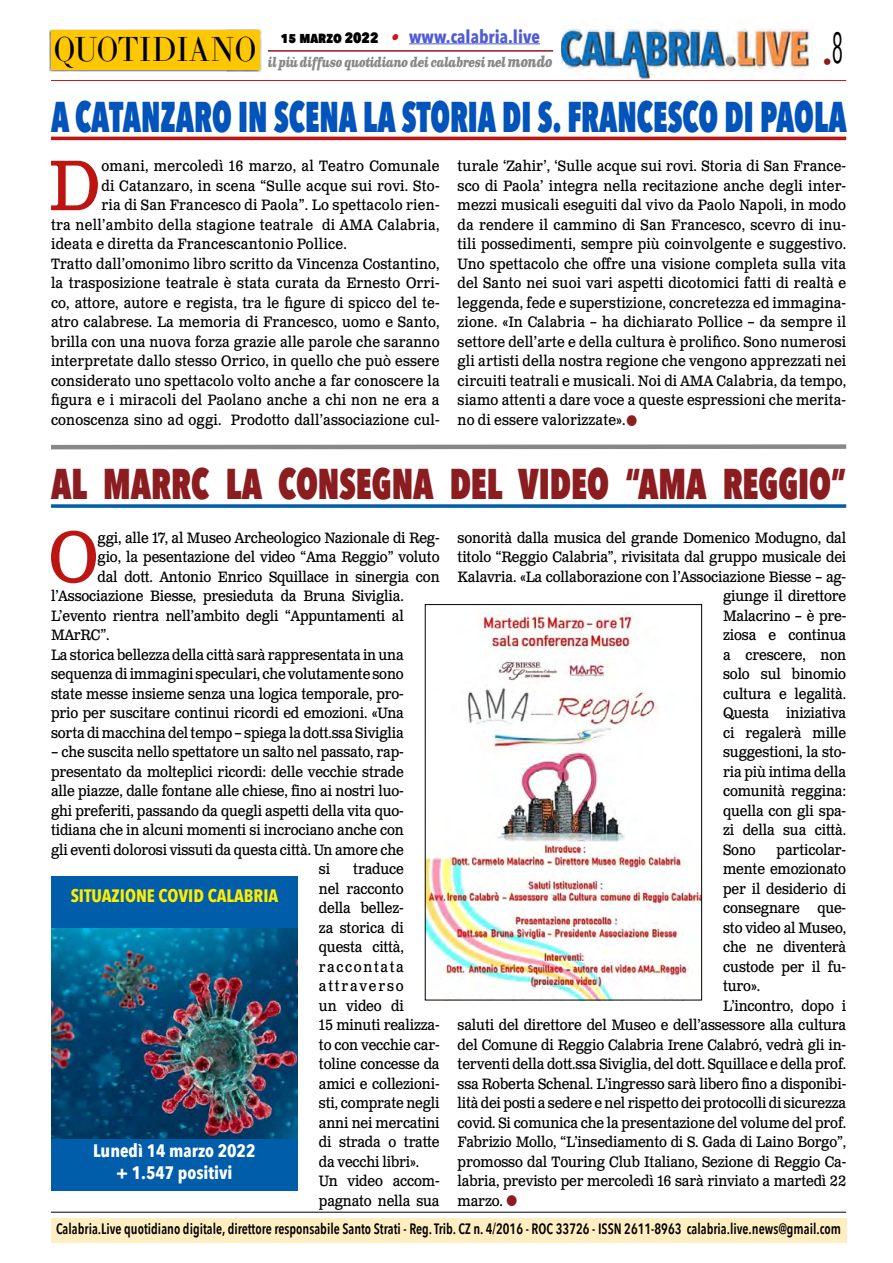
<style>
.page{position:relative;width:893px;height:1263px;background:#fff}
.page>*{position:absolute;margin:0;border:0;box-sizing:border-box;transform-origin:0 0}
.t1{font:71.25px "Clarendon Text Pro";color:#bd1512;scale:.9 1}
.t2{font:800 42.9px "Avenir Next Condensed";color:#0253ba;scale:.72 1}
.t3{font:800 42.9px "Avenir Next Condensed";color:#8b1c1f;scale:.8 1}
.t4{font:34.2px "LTC Bodoni 175 Pro";color:#000;scale:.88 1}
.t5{font:700 18px/21.6px "Avenir Next Condensed";color:#fff;text-align:center}
.t6{font:700 18px "Avenir Next Condensed";color:#4f5cd6}
.t7{font:700 18px "Avenir Next Condensed";color:#ffed00}
.t8{font:18px "Avenir Next Condensed";color:#8b1c1f}
.t9{font:15px/19.5px "Clarendon Text Pro";letter-spacing:-.01em;color:#000;text-align:justify;scale:.9 1}
.t10{font:15px "Clarendon Text Pro";letter-spacing:.01em;color:#000;scale:.9 1}
.t11{font:15px "Clarendon Text Pro";letter-spacing:.02em;color:#000;scale:.9 1}
.t12{font:600 15px "Avenir Next Condensed";color:#000;scale:.9 1}
.t13{font:italic 700 13.5px "Clarendon Text Pro";letter-spacing:-.05em;color:#878787;scale:.79 1}
.s1{font-weight:800;font-size:15px;color:#000}
.s2{font-family:"Clarendon Text Pro";font-style:italic;font-size:16.5px;color:#ca181a}
.s3{font-size:15px}
</style>
<div class="page">
<img style="left:561px;top:25px;width:252px;height:55px">
<hr style="left:51px;top:80px;width:795px;height:1px;background:#cd1719">
<div style="left:49px;top:29px;width:212px;height:43px;background:#000;opacity:.75"></div>
<div style="left:51px;top:31px;width:208px;height:39px;background:#fec700"></div>
<hr style="left:409px;top:43px;width:131px;height:1px;background:#4f5cd6">
<hr style="left:268px;top:50px;width:285px;height:2px;background:#8b1c1f">
<div style="left:51px;top:1218px;width:795px;height:25px;background:#ffeec2"></div>
<hr style="left:51px;top:1212px;width:795px;height:1px;background:#000">
<img style="left:51px;top:927px;width:247px;height:211px">
<div style="left:51px;top:876px;width:247px;height:51px;background:#005da9"></div>
<div style="left:51px;top:1139px;width:247px;height:52px;background:#005da9"></div>
<hr style="left:51px;top:137px;width:795px;height:3px;background:#bd1512">
<svg style="left:51px;top:444px;width:796px;height:6px;background:#a4a4a4"></svg>
<svg style="left:51px;top:504px;width:795px;height:4px;background:#1c6eb2"></svg>
<img style="left:427px;top:613px;width:273px;height:385px">
<div style="left:425px;top:604px;width:277px;height:396px;border:1px solid #000"></div>
<h3 class="t4" style="left:54px;top:27px;width:232px">QUOTIDIANO</h3>
<p class="t6" style="left:281px;top:25px;width:261px"><span class="s1">15 marzo 2022</span> <span class="s2">•</span> www.calabria.live</p>
<p class="t13" style="left:268px;top:53px;width:362px">il più diffuso quotidiano dei calabresi nel <span class="s3">mondo</span></p>
<p class="t8" style="left:823px;top:46px;width:22px">•<sup>8</sup></p>
<h2 class="t2" style="left:51px;top:90px;width:1106px">A CATANZARO IN SCENA LA STORIA DI S. FRANCESCO DI PAOLA</h2>
<h1 class="t1" style="left:49px;top:142px;width:59px">D</h1>
<p class="t11" style="left:101px;top:157px;width:377px">omani, mercoledì 16 marzo, al Teatro Comunale</p>
<p class="t9" style="left:458px;top:157px;width:433px">turale ‘Zahir’, ‘Sulle acque sui rovi. Storia di San France&shy;sco di Paola’ integra nella recitazione anche degli inter&shy;mezzi musicali eseguiti dal vivo da Paolo Napoli, in modo da rendere il cammino di San Francesco, scevro di inu&shy;tili possedimenti, sempre più coinvolgente e suggestivo.<br>Uno spettacolo che offre una visione completa sulla vita del Santo nei suoi vari aspetti dicotomici fatti di realtà e leggenda, fede e superstizione, concretezza ed immagina&shy;zione. «In Calabria – ha dichiarato Pollice – da sempre il settore dell’arte e della cultura è prolifico. Sono numerosi gli artisti della nostra regione che vengono apprezzati nei circuiti teatrali e musicali. Noi di AMA Calabria, da tempo, siamo attenti a dare voce a queste espressioni che merita&shy;no di essere valorizzate».</p>
<p class="t11" style="left:101px;top:176px;width:377px">di Catanzaro, in scena “Sulle acque sui rovi. Sto-</p>
<p class="t11" style="left:101px;top:196px;width:377px">ria di San Francesco di Paola”. Lo spettacolo rien-</p>
<p class="t11" style="left:51px;top:215px;width:433px">tra nell’ambito della stagione teatrale di AMA Calabria,</p>
<p class="t11" style="left:51px;top:235px;width:330px">ideata e diretta da Francescantonio Pollice.</p>
<p class="t10" style="left:51px;top:254px;width:433px">Tratto dall’omonimo libro scritto da Vincenza Costantino,</p>
<p class="t10" style="left:51px;top:274px;width:433px">la trasposizione teatrale è stata curata da Ernesto Orri-</p>
<p class="t10" style="left:51px;top:293px;width:433px">co, attore, autore e regista, tra le figure di spicco del te-</p>
<p class="t10" style="left:51px;top:313px;width:433px">atro calabrese. La memoria di Francesco, uomo e Santo,</p>
<p class="t10" style="left:51px;top:332px;width:433px">brilla con una nuova forza grazie alle parole che saranno</p>
<p class="t10" style="left:51px;top:352px;width:433px">interpretate dallo stesso Orrico, in quello che può essere</p>
<p class="t10" style="left:51px;top:371px;width:433px">considerato uno spettacolo volto anche a far conoscere la</p>
<p class="t10" style="left:51px;top:391px;width:433px">figura e i miracoli del Paolano anche a chi non ne era a</p>
<p class="t10" style="left:51px;top:410px;width:433px">conoscenza sino ad oggi. Prodotto dall’associazione cul-</p>
<h2 class="t3" style="left:51px;top:457px;width:995px">AL MARRC LA CONSEGNA DEL VIDEO “AMA REGGIO”</h2>
<h1 class="t1" style="left:49px;top:514px;width:56px">O</h1>
<p class="t9" style="left:98px;top:528px;width:381px">ggi, alle 17, al Museo Archeologico Nazionale di Reg-</p>
<p class="t9" style="left:98px;top:548px;width:382px">gio, la pesentazione del video “Ama Reggio” voluto</p>
<p class="t9" style="left:98px;top:567px;width:382px">dal dott. Antonio Enrico Squillace in sinergia con</p>
<p class="t9" style="left:51px;top:587px;width:393px">l’Associazione Biesse, presieduta da Bruna Siviglia.</p>
<p class="t9" style="left:51px;top:606px;width:393px">L’evento rientra nell’ambito degli “Appuntamenti al</p>
<p class="t9" style="left:51px;top:626px;width:67px">MArRC”.</p>
<p class="t9" style="left:51px;top:645px;width:393px">La storica bellezza della città sarà rappresentata in una</p>
<p class="t9" style="left:51px;top:665px;width:393px">sequenza di immagini speculari, che volutamente sono</p>
<p class="t9" style="left:51px;top:684px;width:393px">state messe insieme senza una logica temporale, pro-</p>
<p class="t9" style="left:51px;top:704px;width:393px">prio per suscitare continui ricordi ed emozioni. «Una</p>
<p class="t9" style="left:51px;top:723px;width:393px">sorta di macchina del tempo – spiega la dott.ssa Siviglia</p>
<p class="t9" style="left:51px;top:743px;width:393px">– che suscita nello spettatore un salto nel passato, rap-</p>
<p class="t9" style="left:51px;top:762px;width:393px">presentato da molteplici ricordi: delle vecchie strade</p>
<p class="t9" style="left:51px;top:782px;width:393px">alle piazze, dalle fontane alle chiese, fino ai nostri luo-</p>
<p class="t9" style="left:51px;top:801px;width:393px">ghi preferiti, passando da quegli aspetti della vita quo-</p>
<p class="t9" style="left:51px;top:821px;width:393px">tidiana che in alcuni momenti si incrociano anche con</p>
<p class="t9" style="left:51px;top:840px;width:393px">gli eventi dolorosi vissuti da questa città. Un amore che</p>
<p class="t9" style="left:319px;top:860px;width:14px">si</p>
<p class="t9" style="left:319px;top:860px;width:136px;text-align:left;text-indent:34px">traduce<br>nel racconto<br>della bellez-<br>za storica di questa città, raccontata attraverso<br>un video di<br>15 minuti realizza&shy;to con vecchie car&shy;toline concesse da amici e collezioni&shy;sti, comprate negli anni nei mercatini di strada o tratte da vecchi libri».<br>Un video accom&shy;pagnato nella sua</p>
<p class="t7" style="left:71px;top:884px;width:209px">SITUAZIONE COVID CALABRIA</p>
<p class="t5" style="left:93px;top:1140px;width:164px">Lunedì 14 marzo 2022 + 1.547 positivi</p>
<p class="t9" style="left:458px;top:528px;width:433px">sonorità dalla musica del grande Domenico Modugno, dal</p>
<p class="t9" style="left:458px;top:548px;width:433px">titolo “Reggio Calabria”, rivisitata dal gruppo musicale dei</p>
<p class="t9" style="left:458px;top:567px;width:433px">Kalavria. «La collaborazione con l’Associazione Biesse – ag-</p>
<p class="t9" style="left:723px;top:587px;width:138px">giunge il direttore</p>
<p class="t9" style="left:723px;top:606px;width:138px">Malacrino – è pre-</p>
<p class="t9" style="left:723px;top:626px;width:138px">ziosa e continua</p>
<p class="t9" style="left:723px;top:645px;width:138px">a crescere, non</p>
<p class="t9" style="left:723px;top:665px;width:138px">solo sul binomio</p>
<p class="t9" style="left:723px;top:684px;width:138px">cultura e legalità.</p>
<p class="t9" style="left:723px;top:704px;width:138px">Questa iniziativa</p>
<p class="t9" style="left:723px;top:723px;width:138px">ci regalerà mille</p>
<p class="t9" style="left:723px;top:743px;width:138px">suggestioni, la sto-</p>
<p class="t9" style="left:723px;top:762px;width:138px">ria più intima della</p>
<p class="t9" style="left:723px;top:782px;width:138px">comunità reggina:</p>
<p class="t9" style="left:723px;top:801px;width:138px">quella con gli spa-</p>
<p class="t9" style="left:723px;top:821px;width:138px">zi della sua città.</p>
<p class="t9" style="left:723px;top:840px;width:38px">Sono</p>
<p class="t9" style="left:777px;top:840px;width:79px">particolar-</p>
<p class="t9" style="left:723px;top:860px;width:138px">mente emozionato</p>
<p class="t9" style="left:723px;top:879px;width:138px">per il desiderio di</p>
<p class="t9" style="left:723px;top:899px;width:138px">consegnare que-</p>
<p class="t9" style="left:723px;top:918px;width:138px">sto video al Museo,</p>
<p class="t9" style="left:723px;top:938px;width:138px">che ne diventerà</p>
<p class="t9" style="left:723px;top:957px;width:138px">custode per il fu-</p>
<p class="t9" style="left:723px;top:977px;width:43px">turo».</p>
<p class="t9" style="left:723px;top:996px;width:138px">L’incontro, dopo i</p>
<p class="t9" style="left:458px;top:1016px;width:433px">saluti del direttore del Museo e dell’assessore alla cultura</p>
<p class="t9" style="left:458px;top:1035px;width:433px">del Comune di Reggio Calabria Irene Calabró, vedrà gli in-</p>
<p class="t9" style="left:458px;top:1055px;width:433px">terventi della dott.ssa Siviglia, del dott. Squillace e della prof.</p>
<p class="t9" style="left:458px;top:1074px;width:433px">ssa Roberta Schenal. L’ingresso sarà libero fino a disponibi-</p>
<p class="t9" style="left:458px;top:1094px;width:433px">lità dei posti a sedere e nel rispetto dei protocolli di sicurezza</p>
<p class="t9" style="left:458px;top:1113px;width:433px">covid. Si comunica che la presentazione del volume del prof.</p>
<p class="t9" style="left:458px;top:1133px;width:433px">Fabrizio Mollo, “L’insediamento di S. Gada di Laino Borgo”,</p>
<p class="t9" style="left:458px;top:1152px;width:433px">promosso dal Touring Club Italiano, Sezione di Reggio Ca-</p>
<p class="t9" style="left:458px;top:1172px;width:433px">labria, previsto per mercoledì 16 sarà rinviato a martedì 22</p>
<p class="t9" style="left:458px;top:1191px;width:52px">marzo.</p>
<p class="t12" style="left:56px;top:1215px;width:873px">Calabria.Live quotidiano digitale, direttore responsabile Santo Strati - Reg. Trib. CZ n. 4/2016 - ROC 33726 - ISSN 2611-8963 calabria.live.news@gmail.com</p>
</div>
